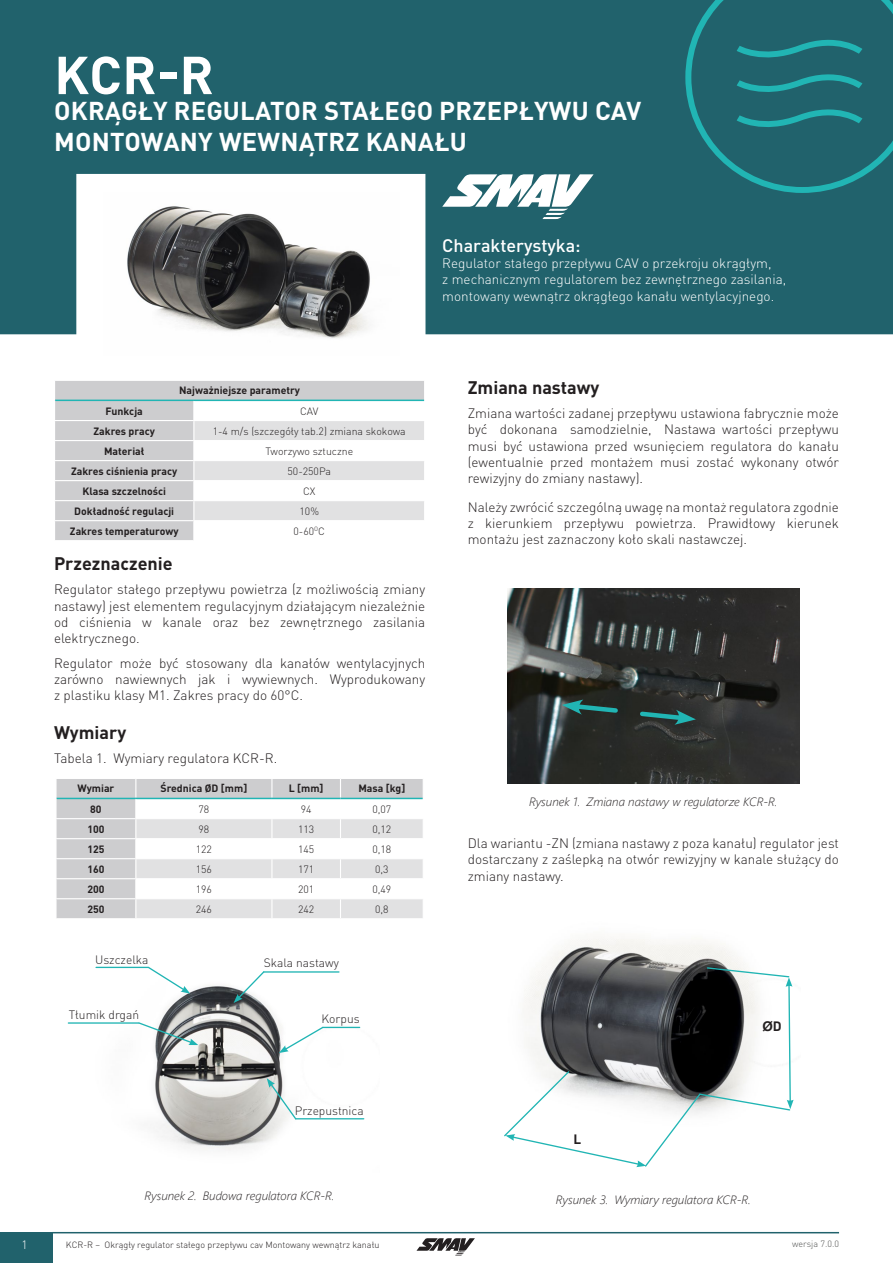
<style>
.page{position:relative;width:893px;height:1263px;background:#fff}
.page>*{position:absolute;margin:0;border:0;box-sizing:border-box;transform-origin:0 0}
.t1{font:700 52.5px "DIN Pro";color:#fff}
.t2{font:700 25.5px/30.6px "DIN Pro";letter-spacing:.01em;color:#fff}
.t3{font:700 18px "DIN Pro";color:#231f20}
.t4{font:500 18px "DIN Pro";color:#fff}
.t5{font:300 13.5px/16.2px "DIN Pro";color:#231f20;text-align:justify}
.t6{font:300 13.5px/16.2px "DIN Pro";color:#fff}
.t7{font:700 13.35px "Arial";color:#231f20}
.t8{font:700 13.35px "DIN Pro";color:#231f20}
.t9{font:italic 300 12px "Segoe UI";color:#231f20}
.t10{font:300 12px "DIN Pro";color:#231f20}
.t11{font:300 12px "DIN Pro";color:#fff}
.t12{font:700 10.5px "DIN Pro";color:#231f20}
.t13{font:300 10.5px "DIN Pro";color:#231f20}
.t14{font:300 9px "DIN Pro";color:#231f20}
.t15{font:300 9px "DIN Pro";color:#515251}
.s1{font-family:"DIN Pro"}
</style>
<div class="page">
<div style="left:0;top:1232px;width:52px;height:31px;background:#21626c"></div>
<hr style="left:52px;top:1232px;width:787px;height:1px;background:#21626c">
<svg style="left:416px;top:1238px;width:59px;height:17px"></svg>
<div style="left:0;top:0;width:893px;height:334px;background:#21626c"></div>
<img style="left:103px;top:193px;width:297px;height:146px">
<svg style="left:685px;top:0;width:208px;height:193px;background:#216b74"></svg>
<svg style="left:442px;top:174px;width:152px;height:45px"></svg>
<div style="left:55px;top:381px;width:138px;height:159px;background:#cdcdcf"></div>
<hr style="left:54px;top:420px;width:140px;height:1px;background:#fff">
<hr style="left:54px;top:440px;width:140px;height:1px;background:#fff">
<hr style="left:54px;top:460px;width:140px;height:1px;background:#fff">
<hr style="left:54px;top:480px;width:140px;height:1px;background:#fff">
<hr style="left:54px;top:500px;width:140px;height:1px;background:#fff">
<hr style="left:54px;top:520px;width:140px;height:1px;background:#fff">
<hr style="left:55px;top:400px;width:139px;height:1px;background:#21b5b4">
<svg style="left:193px;top:381px;width:232px;height:159px"></svg>
<div style="left:57px;top:779px;width:78px;height:139px;background:#cdcdcf"></div>
<svg style="left:56px;top:779px;width:1px;height:19px"></svg>
<hr style="left:55px;top:818px;width:81px;height:1px;background:#fff">
<hr style="left:55px;top:838px;width:81px;height:1px;background:#fff">
<hr style="left:55px;top:858px;width:81px;height:1px;background:#fff">
<hr style="left:55px;top:878px;width:81px;height:1px;background:#fff">
<hr style="left:55px;top:898px;width:81px;height:1px;background:#fff">
<hr style="left:57px;top:798px;width:79px;height:1px;background:#21b5b4">
<svg style="left:56px;top:819px;width:1px;height:99px"></svg>
<svg style="left:135px;top:779px;width:288px;height:139px"></svg>
<img style="left:507px;top:588px;width:293px;height:195px">
<svg style="left:562px;top:699px;width:59px;height:16px"></svg>
<svg style="left:637px;top:709px;width:59px;height:16px"></svg>
<img style="left:67px;top:966px;width:298px;height:185px">
<svg style="left:147px;top:966px;width:43px;height:28px"></svg>
<svg style="left:234px;top:970px;width:32px;height:33px"></svg>
<svg style="left:279px;top:1025px;width:46px;height:28px"></svg>
<svg style="left:267px;top:1078px;width:31px;height:43px"></svg>
<svg style="left:137px;top:1021px;width:61px;height:24px"></svg>
<hr style="left:264px;top:971px;width:75px;height:2px;background:#21b5b4">
<hr style="left:323px;top:1027px;width:37px;height:1px;background:#21b5b4">
<hr style="left:96px;top:967px;width:52px;height:1px;background:#21b5b4">
<hr style="left:68px;top:1022px;width:71px;height:2px;background:#21b5b4">
<hr style="left:296px;top:1118px;width:68px;height:1px;background:#21b5b4">
<img style="left:546px;top:939px;width:195px;height:27px">
<svg style="left:504px;top:966px;width:290px;height:202px"></svg>
<h1 class="t1" style="left:54px;top:39px;width:161px">KCR-R</h1>
<h2 class="t2" style="left:54px;top:95px;width:589px">OKRĄGŁY REGULATOR STAŁEGO PRZEPŁYWU CAV<br>MONTOWANY WEWNĄTRZ KANAŁU</h2>
<h3 class="t4" style="left:442px;top:233px;width:140px">Charakterystyka:</h3>
<p class="t6" style="left:442px;top:255px;width:345px">Regulator stałego przepływu CAV o przekroju okrągłym,<br>z mechanicznym regulatorem bez zewnętrznego zasilania, montowany wewnątrz okrągłego kanału wentylacyjnego.</p>
<p class="t12" style="left:179px;top:383px;width:122px">Najważniejsze parametry</p>
<p class="t12" style="left:106px;top:404px;width:39px">Funkcja</p>
<p class="t13" style="left:300px;top:404px;width:20px">CAV</p>
<p class="t12" style="left:93px;top:424px;width:63px">Zakres pracy</p>
<p class="t13" style="left:213px;top:424px;width:195px">1-4 m/s (szczegóły tab.2) zmiana skokowa</p>
<p class="t12" style="left:104px;top:444px;width:42px">Materiał</p>
<p class="t13" style="left:265px;top:444px;width:89px">Tworzywo sztuczne</p>
<p class="t12" style="left:71px;top:464px;width:108px">Zakres ciśnienia pracy</p>
<p class="t13" style="left:288px;top:464px;width:45px">50-250Pa</p>
<p class="t12" style="left:82px;top:484px;width:85px">Klasa szczelności</p>
<p class="t13" style="left:303px;top:484px;width:14px">CX</p>
<p class="t12" style="left:74px;top:504px;width:101px">Dokładność regulacji</p>
<p class="t13" style="left:300px;top:504px;width:21px">10%</p>
<p class="t12" style="left:70px;top:524px;width:110px">Zakres temperaturowy</p>
<p class="t13" style="left:294px;top:524px;width:33px">0-60<sup>O</sup>C</p>
<h3 class="t3" style="left:54px;top:551px;width:120px">Przeznaczenie</h3>
<p class="t5" style="left:54px;top:581px;width:373px">Regulator stałego przepływu powietrza (z możliwością zmiany nastawy) jest elementem regulacyjnym działającym niezależnie od ciśnienia w kanale oraz bez zewnętrznego zasilania elektrycznego.</p>
<p class="t5" style="left:54px;top:654px;width:373px">Regulator może być stosowany dla kanałów wentylacyjnych zarówno nawiewnych jak i wywiewnych. Wyprodukowany z plastiku klasy M1. Zakres pracy do 60°C.</p>
<h3 class="t3" style="left:54px;top:720px;width:74px">Wymiary</h3>
<p class="t5" style="left:54px;top:750px;width:225px">Tabela 1. Wymiary regulatora KCR-R.</p>
<p class="t12" style="left:77px;top:781px;width:38px">Wymiar</p>
<p class="t12" style="left:161px;top:781px;width:88px">Średnica ØD [mm]</p>
<p class="t12" style="left:289px;top:781px;width:36px">L [mm]</p>
<p class="t12" style="left:358px;top:781px;width:48px">Masa [kg]</p>
<p class="t12" style="left:90px;top:802px;width:13px">80</p>
<p class="t13" style="left:198px;top:802px;width:12px">78</p>
<p class="t13" style="left:301px;top:802px;width:12px">94</p>
<p class="t13" style="left:372px;top:802px;width:20px">0,07</p>
<p class="t12" style="left:87px;top:822px;width:19px">100</p>
<p class="t13" style="left:198px;top:822px;width:12px">98</p>
<p class="t13" style="left:298px;top:822px;width:18px">113</p>
<p class="t13" style="left:372px;top:822px;width:20px">0,12</p>
<p class="t12" style="left:87px;top:842px;width:19px">125</p>
<p class="t13" style="left:196px;top:842px;width:18px">122</p>
<p class="t13" style="left:298px;top:842px;width:18px">145</p>
<p class="t13" style="left:372px;top:842px;width:20px">0,18</p>
<p class="t12" style="left:87px;top:862px;width:19px">160</p>
<p class="t13" style="left:196px;top:862px;width:18px">156</p>
<p class="t13" style="left:298px;top:862px;width:18px">171</p>
<p class="t13" style="left:375px;top:862px;width:15px">0,3</p>
<p class="t12" style="left:87px;top:882px;width:19px">200</p>
<p class="t13" style="left:196px;top:882px;width:18px">196</p>
<p class="t13" style="left:298px;top:882px;width:18px">201</p>
<p class="t13" style="left:372px;top:882px;width:20px">0,49</p>
<p class="t12" style="left:87px;top:902px;width:19px">250</p>
<p class="t13" style="left:196px;top:902px;width:18px">246</p>
<p class="t13" style="left:298px;top:902px;width:18px">242</p>
<p class="t13" style="left:375px;top:902px;width:15px">0,8</p>
<p class="t10" style="left:95px;top:952px;width:55px">Uszczelka</p>
<p class="t10" style="left:264px;top:955px;width:77px">Skala nastawy</p>
<p class="t10" style="left:69px;top:1006px;width:72px">Tłumik drgań</p>
<p class="t10" style="left:321px;top:1010px;width:40px">Korpus</p>
<p class="t10" style="left:295px;top:1102px;width:70px">Przepustnica</p>
<p class="t9" style="left:145px;top:1186px;width:191px">Rysunek 2. Budowa regulatora KCR-R.</p>
<h3 class="t3" style="left:468px;top:375px;width:133px">Zmiana nastawy</h3>
<p class="t5" style="left:468px;top:405px;width:373px">Zmiana wartości zadanej przepływu ustawiona fabrycznie może być dokonana samodzielnie, Nastawa wartości przepływu musi być ustawiona przed wsunięciem regulatora do kanału (ewentualnie przed montażem musi zostać wykonany otwór rewizyjny do zmiany nastawy).</p>
<p class="t5" style="left:468px;top:498px;width:373px">Należy zwrócić szczególną uwagę na montaż regulatora zgodnie z kierunkiem przepływu powietrza. Prawidłowy kierunek montażu jest zaznaczony koło skali nastawczej.</p>
<p class="t9" style="left:529px;top:792px;width:250px">Rysunek 1. Zmiana nastawy w regulatorze KCR-R.</p>
<p class="t5" style="left:468px;top:835px;width:373px">Dla wariantu -ZN (zmiana nastawy z poza kanału) regulator jest dostarczany z zaślepką na otwór rewizyjny w kanale służący do zmiany nastawy.</p>
<p class="t7" style="left:762px;top:1017px;width:21px">Ø<span class="s1">D</span></p>
<p class="t8" style="left:573px;top:1130px;width:9px">L</p>
<p class="t9" style="left:556px;top:1190px;width:197px">Rysunek 3. Wymiary regulatora KCR-R.</p>
<p class="t11" style="left:22px;top:1237px;width:8px">1</p>
<p class="t14" style="left:66px;top:1239px;width:315px">KCR-R – Okrągły regulator stałego przepływu cav Montowany wewnątrz kanału</p>
<p class="t15" style="left:792px;top:1238px;width:48px">wersja 7.0.0</p>
</div>
